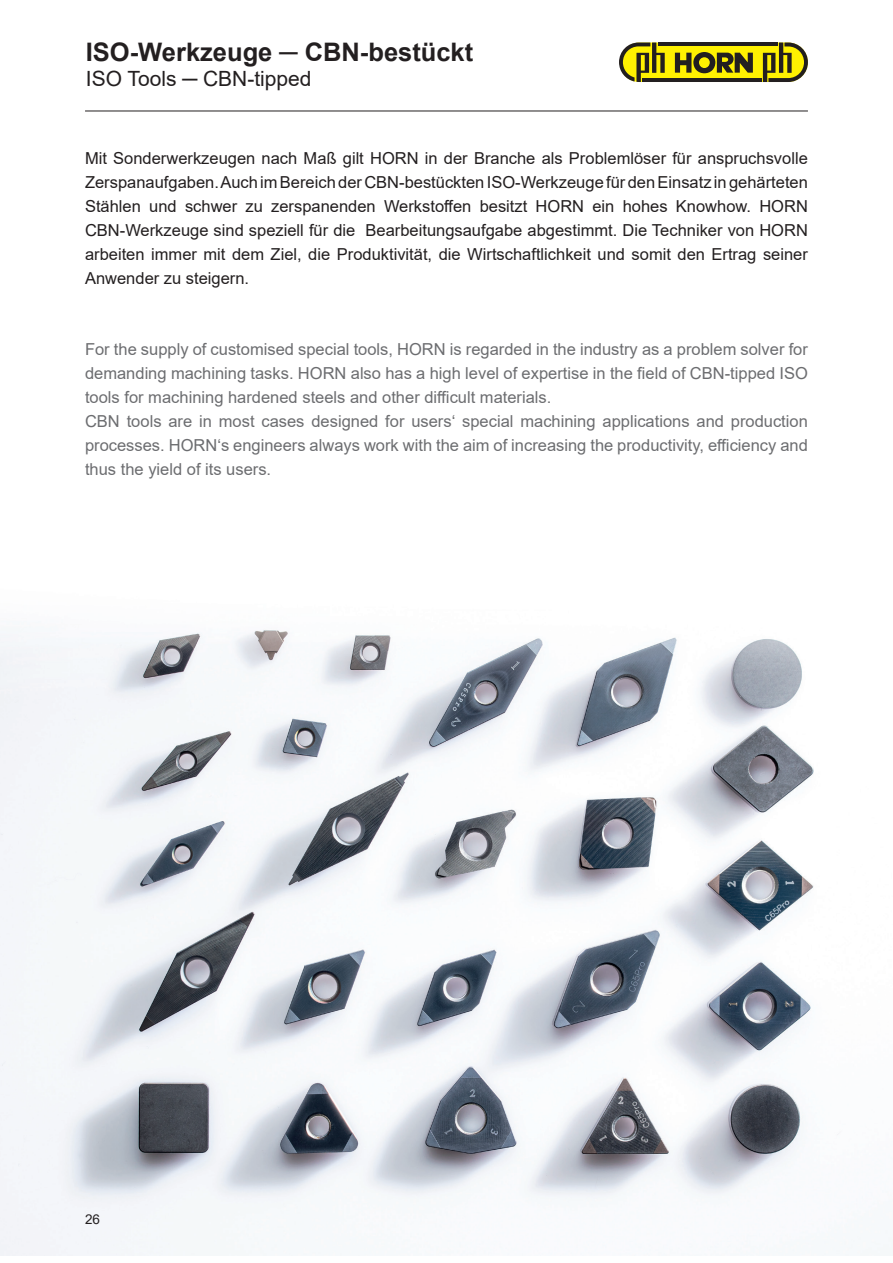
<style>
.page{position:relative;width:893px;height:1263px;background:#fff}
.page>*{position:absolute;margin:0;border:0;box-sizing:border-box;transform-origin:0 0}
.t1{font:700 25.5px "Arial";color:#231f20}
.t2{font:21px "Arial";color:#231f20}
.t3{font:16.5px/24px "Arial";color:#231f20;text-align:justify}
.t4{font:16.5px/24px "Arial";color:#6c6d70}
.t5{font:13.5px "Arial";color:#231f20}
.s1{font-family:"Arial Narrow"}
</style>
<div class="page">
<img style="left:0;top:630px;width:838px;height:626px">
<hr style="left:85px;top:111px;width:723px;height:1px;background:#231f20">
<div style="left:620px;top:43px;width:188px;height:39px;background:#fff101;border-radius:20px"></div>
<svg style="left:675px;top:52px;width:78px;height:21px"></svg>
<hr style="left:658px;top:43px;width:120px;height:3px;background:#231f20">
<hr style="left:642px;top:78px;width:120px;height:4px;background:#231f20">
<svg style="left:619px;top:43px;width:46px;height:39px"></svg>
<svg style="left:763px;top:43px;width:45px;height:39px"></svg>
<h1 class="t1" style="left:86px;top:34px;width:389px">ISO-Werkzeuge ─ CBN-bestückt</h1>
<p class="t2" style="left:86px;top:64px;width:227px">ISO Tools <span class="s1">─</span> CBN-tipped</p>
<p class="t3" style="left:85px;top:146px;width:724px">Mit Sonderwerkzeugen nach Maß gilt HORN in der Branche als Problemlöser für anspruchsvolle Zerspanaufgaben. Auch im Bereich der CBN-bestückten ISO-Werkzeuge für den Einsatz in gehärteten Stählen und schwer zu zerspanenden Werkstoffen besitzt HORN ein hohes Knowhow. HORN CBN-Werkzeuge sind speziell für die Bearbeitungsaufgabe abgestimmt. Die Techniker von HORN arbeiten immer mit dem Ziel, die Produktivität, die Wirtschaftlichkeit und somit den Ertrag seiner Anwender zu steigern.</p>
<p class="t4" style="left:85px;top:337px;width:724px">For the supply of customised special tools, HORN is regarded in the industry as a problem solver for demanding machining tasks. HORN also has a high level of expertise in the field of CBN-tipped ISO tools for machining hardened steels and other difficult materials.<br>CBN tools are in most cases designed for users‘ special machining applications and production processes. HORN‘s engineers always work with the aim of increasing the productivity, efficiency and thus the yield of its users.</p>
<p class="t5" style="left:85px;top:1210px;width:17px">26</p>
</div>
